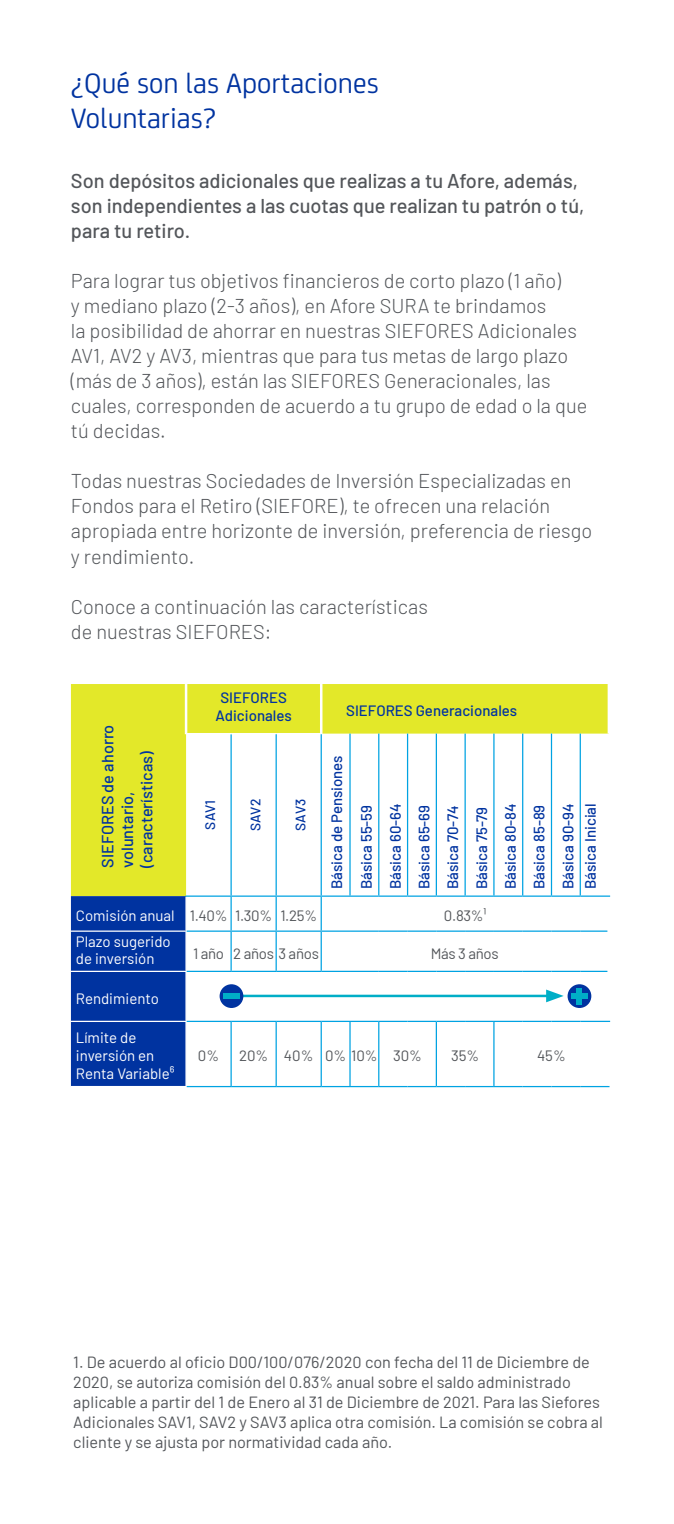
<style>
.page{position:relative;width:674px;height:1524px;background:#fff}
.page>*{position:absolute;margin:0;border:0;box-sizing:border-box;transform-origin:0 0}
.t1{font:30px/35px "FS Joey";color:#0033a0}
.t2{font:300 20px/25px "Barlow";color:#53565a}
.t3{font:500 20px/25px "Barlow";color:#53565a}
.t4{font:16.25px/20px "Barlow";color:#53565a}
.t5{font:500 16.25px/19.5px "Barlow";color:#0033a0}
.t6{font:500 15px/28.8px "Barlow";color:#0033a0;text-align:center}
.t7{font:15px "Barlow";letter-spacing:-.01em;color:#53565a}
.t8{font:15px/18px "Barlow";color:#fff}
.t9{font:500 13.75px "Barlow";color:#0033a0}
.s1{color:#fff}
</style>
<div class="page">
<svg style="left:71px;top:684px;width:537px;height:212px"></svg>
<div style="left:71px;top:896px;width:114px;height:190px;background:#0033a0"></div>
<hr style="left:185px;top:684px;width:2px;height:49px;background:#fff">
<hr style="left:607px;top:684px;width:2px;height:49px;background:#fff">
<hr style="left:320px;top:684px;width:2px;height:49px;background:#fff">
<hr style="left:230px;top:734px;width:1px;height:161px;background:#00a3e2">
<hr style="left:185px;top:733px;width:46px;height:1px;background:#fff">
<hr style="left:231px;top:733px;width:45px;height:1px;background:#fff">
<hr style="left:71px;top:930px;width:115px;height:2px;background:#fff">
<hr style="left:71px;top:971px;width:115px;height:1px;background:#fff">
<hr style="left:71px;top:1021px;width:115px;height:1px;background:#fff">
<hr style="left:185px;top:895px;width:46px;height:2px;background:#00a3e2">
<hr style="left:231px;top:895px;width:45px;height:2px;background:#00a3e2">
<hr style="left:230px;top:897px;width:1px;height:33px;background:#00a3e2">
<hr style="left:275px;top:897px;width:1px;height:33px;background:#00a3e2">
<hr style="left:320px;top:897px;width:1px;height:33px;background:#00a3e2">
<hr style="left:186px;top:930px;width:45px;height:2px;background:#00a3e2">
<hr style="left:231px;top:930px;width:45px;height:2px;background:#00a3e2">
<hr style="left:230px;top:932px;width:1px;height:39px;background:#00a3e2">
<hr style="left:276px;top:930px;width:45px;height:2px;background:#00a3e2">
<hr style="left:275px;top:932px;width:1px;height:39px;background:#00a3e2">
<hr style="left:321px;top:930px;width:29px;height:2px;background:#00a3e2">
<hr style="left:320px;top:932px;width:1px;height:39px;background:#00a3e2">
<hr style="left:350px;top:930px;width:28px;height:2px;background:#00a3e2">
<hr style="left:378px;top:930px;width:29px;height:2px;background:#00a3e2">
<hr style="left:407px;top:930px;width:29px;height:2px;background:#00a3e2">
<hr style="left:436px;top:930px;width:29px;height:2px;background:#00a3e2">
<hr style="left:465px;top:930px;width:28px;height:2px;background:#00a3e2">
<hr style="left:493px;top:930px;width:29px;height:2px;background:#00a3e2">
<hr style="left:522px;top:930px;width:29px;height:2px;background:#00a3e2">
<hr style="left:551px;top:930px;width:29px;height:2px;background:#00a3e2">
<hr style="left:580px;top:930px;width:27px;height:2px;background:#00a3e2">
<hr style="left:186px;top:971px;width:45px;height:1px;background:#00a3e2">
<hr style="left:231px;top:971px;width:45px;height:1px;background:#00a3e2">
<hr style="left:276px;top:971px;width:45px;height:1px;background:#00a3e2">
<svg style="left:321px;top:971px;width:286px;height:1px"></svg>
<hr style="left:186px;top:1021px;width:45px;height:1px;background:#00a3e2">
<hr style="left:231px;top:1021px;width:45px;height:1px;background:#00a3e2">
<hr style="left:230px;top:1022px;width:1px;height:64px;background:#00a3e2">
<hr style="left:276px;top:1021px;width:45px;height:1px;background:#00a3e2">
<hr style="left:275px;top:1022px;width:1px;height:64px;background:#00a3e2">
<hr style="left:186px;top:1086px;width:45px;height:1px;background:#00a3e2">
<hr style="left:231px;top:1086px;width:45px;height:1px;background:#00a3e2">
<hr style="left:276px;top:1086px;width:45px;height:1px;background:#00a3e2">
<hr style="left:320px;top:1022px;width:1px;height:64px;background:#00a3e2">
<hr style="left:349px;top:1022px;width:1px;height:64px;background:#00a3e2">
<hr style="left:378px;top:1022px;width:1px;height:64px;background:#00a3e2">
<hr style="left:435px;top:1022px;width:1px;height:64px;background:#00a3e2">
<hr style="left:493px;top:1022px;width:1px;height:64px;background:#00a3e2">
<svg style="left:321px;top:1021px;width:288px;height:1px"></svg>
<svg style="left:321px;top:1086px;width:288px;height:1px"></svg>
<hr style="left:276px;top:733px;width:46px;height:1px;background:#fff">
<hr style="left:275px;top:734px;width:1px;height:161px;background:#00a3e2">
<hr style="left:320px;top:734px;width:1px;height:161px;background:#00a3e2">
<hr style="left:349px;top:733px;width:1px;height:162px;background:#00a3e2">
<hr style="left:378px;top:733px;width:1px;height:162px;background:#00a3e2">
<hr style="left:406px;top:733px;width:2px;height:162px;background:#00a3e2">
<hr style="left:435px;top:733px;width:1px;height:162px;background:#00a3e2">
<hr style="left:464px;top:733px;width:1px;height:162px;background:#00a3e2">
<hr style="left:493px;top:733px;width:1px;height:162px;background:#00a3e2">
<hr style="left:521px;top:733px;width:2px;height:162px;background:#00a3e2">
<hr style="left:550px;top:733px;width:1px;height:162px;background:#00a3e2">
<hr style="left:579px;top:733px;width:1px;height:162px;background:#00a3e2">
<hr style="left:276px;top:895px;width:45px;height:2px;background:#00a3e2">
<hr style="left:321px;top:895px;width:29px;height:2px;background:#00a3e2">
<hr style="left:350px;top:895px;width:28px;height:2px;background:#00a3e2">
<hr style="left:378px;top:895px;width:29px;height:2px;background:#00a3e2">
<hr style="left:407px;top:895px;width:29px;height:2px;background:#00a3e2">
<hr style="left:436px;top:895px;width:29px;height:2px;background:#00a3e2">
<hr style="left:465px;top:895px;width:28px;height:2px;background:#00a3e2">
<hr style="left:493px;top:895px;width:29px;height:2px;background:#00a3e2">
<hr style="left:522px;top:895px;width:29px;height:2px;background:#00a3e2">
<hr style="left:551px;top:895px;width:29px;height:2px;background:#00a3e2">
<hr style="left:580px;top:895px;width:29px;height:2px;background:#00a3e2">
<svg style="left:567px;top:984px;width:24px;height:24px"></svg>
<div style="left:571px;top:993px;width:16px;height:5px;background:#00aec7"></div>
<div style="left:576px;top:988px;width:5px;height:16px;background:#00aec7"></div>
<hr style="left:241px;top:994px;width:308px;height:3px;background:#00aec7">
<svg style="left:546px;top:989px;width:17px;height:13px"></svg>
<div style="left:219px;top:984px;width:24px;height:24px;background:#0033a0;border-radius:50%"></div>
<div style="left:223px;top:993px;width:16px;height:5px;background:#00aec7"></div>
<h1 class="t1" style="left:71px;top:64px;width:309px">¿Qué son las Aportaciones<br>Voluntarias?</h1>
<p class="t3" style="left:71px;top:167px;width:514px">Son depósitos adicionales que realizas a tu Afore, además, son independientes a las cuotas que realizan tu patrón o tú, para tu retiro.</p>
<p class="t2" style="left:71px;top:267px;width:517px">Para lograr tus objetivos financieros de corto plazo (1 año)<br>y mediano plazo (2-3 años), en Afore SURA te brindamos<br>la posibilidad de ahorrar en nuestras SIEFORES Adicionales AV1, AV2 y AV3, mientras que para tus metas de largo plazo (más de 3 años), están las SIEFORES Generacionales, las cuales, corresponden de acuerdo a tu grupo de edad o la que tú decidas.</p>
<p class="t2" style="left:71px;top:467px;width:522px">Todas nuestras Sociedades de Inversión Especializadas en Fondos para el Retiro (SIEFORE), te ofrecen una relación apropiada entre horizonte de inversión, preferencia de riesgo y rendimiento.</p>
<p class="t2" style="left:71px;top:592px;width:358px">Conoce a continuación las características de nuestras SIEFORES:</p>
<p class="t5" style="left:97px;top:868px;width:145px;rotate:-90deg">SIEFORES de ahorro voluntario, (características)</p>
<p class="t6" style="left:215px;top:687px;width:78px;line-height:18px">SIEFORES<br>Adicionales</p>
<p class="t9" style="left:200px;top:829px;width:31px;rotate:-90deg">SAV1</p>
<p class="t9" style="left:245px;top:831px;width:33px;rotate:-90deg">SAV2</p>
<p class="t9" style="left:290px;top:831px;width:33px;rotate:-90deg">SAV3</p>
<p class="t6" style="left:346px;top:695px;width:172px">SIEFORES Generacionales</p>
<p class="t6" style="left:321px;top:889px;width:135px;text-align:left;rotate:-90deg">Básica de Pensiones<br>Básica 55-59<br>Básica 60-64<br>Básica 65-69<br>Básica 70-74<br>Básica 75-79<br>Básica 80-84<br>Básica 85-89<br>Básica 90-94</p>
<p class="t7" style="left:76px;top:905px;width:242px"><span class="s1">Comisión anual</span> 1.40% 1.30% 1.25%</p>
<p class="t7" style="left:443px;top:905px;width:44px">0.83%¹</p>
<p class="t8" style="left:76px;top:931px;width:96px">Plazo sugerido de inversión</p>
<p class="t7" style="left:193px;top:942px;width:127px">1 año 2 años 3 años</p>
<p class="t7" style="left:430px;top:942px;width:69px">Más 3 años</p>
<p class="t8" style="left:76px;top:988px;width:84px">Rendimiento</p>
<p class="t8" style="left:76px;top:1028px;width:100px">Límite de inversión en<br>Renta Variable⁶</p>
<p class="t7" style="left:198px;top:1045px;width:23px">0%</p>
<p class="t7" style="left:239px;top:1045px;width:184px">20% 40% 0% 10% 30%</p>
<p class="t7" style="left:451px;top:1045px;width:30px">35%</p>
<p class="t7" style="left:536px;top:1045px;width:30px">45%</p>
<p class="t6" style="left:574px;top:889px;width:87px;rotate:-90deg">Básica Inicial</p>
<p class="t4" style="left:73px;top:1350px;width:531px">1. De acuerdo al oficio D00/100/076/2020 con fecha del 11 de Diciembre de 2020, se autoriza comisión del 0.83% anual sobre el saldo administrado aplicable a partir del 1 de Enero al 31 de Diciembre de 2021. Para las Siefores Adicionales SAV1, SAV2 y SAV3 aplica otra comisión. La comisión se cobra al cliente y se ajusta por normatividad cada año.</p>
</div>
